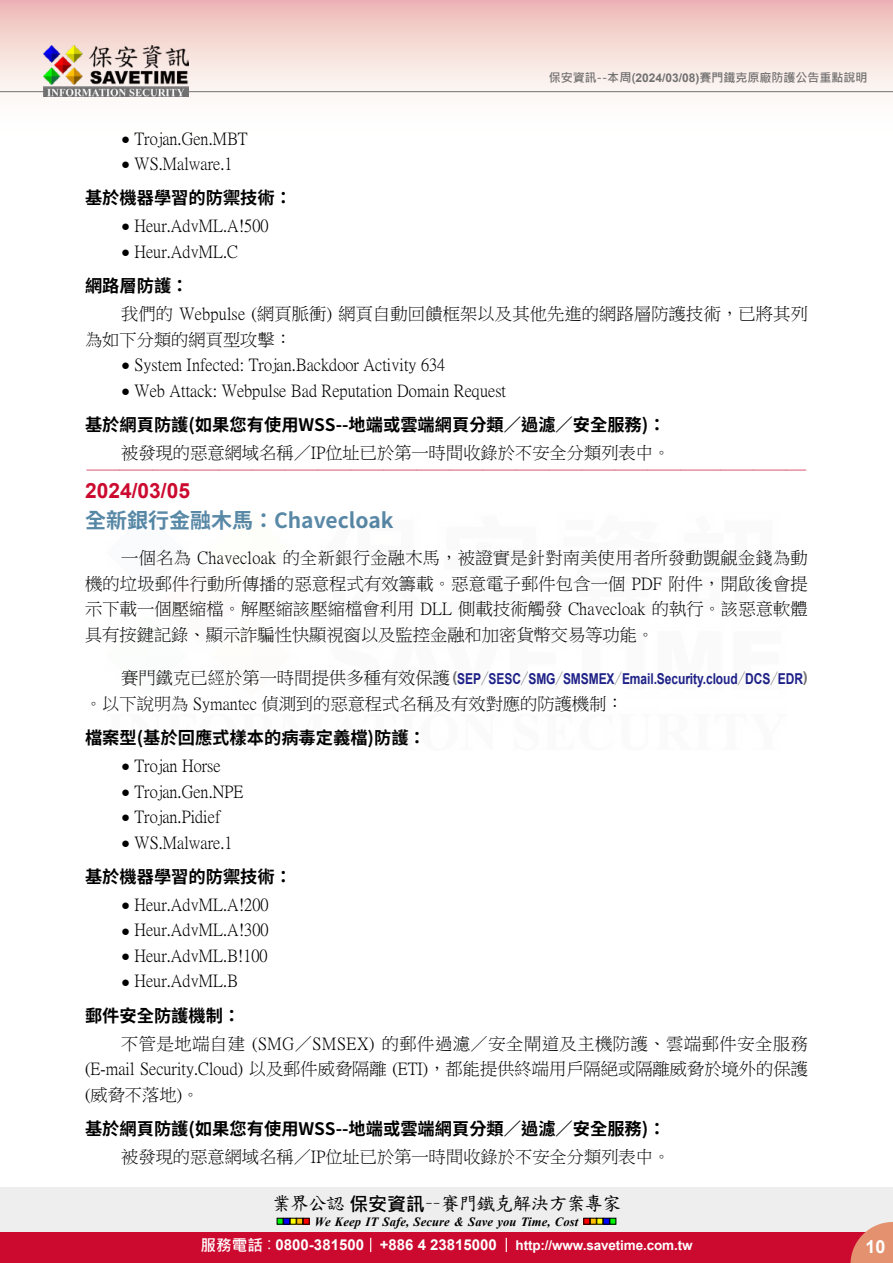
<style>
.page{position:relative;width:893px;height:1263px;background:#fff}
.page>*{position:absolute;margin:0;border:0;box-sizing:border-box;transform-origin:0 0}
.t1{font:700 21px "Source Han Sans TW";color:#5687a5}
.t2{font:700 21px "Arial";color:#cc0a2f}
.t3{font:18.9px "DF Kai Shu SB Estd BF";letter-spacing:-.05em;color:#000}
.t4{font:700 18px "Arial";color:#fff}
.t5{font:17.25px/25.5px "P Ming Li U";color:#000;text-align:justify}
.t6{font:700 17.25px "Source Han Sans TW";color:#000}
.t7{font:16.5px "DF Kai Shu SB Estd BF";color:#cc0a2f}
.t8{font:700 15px "Arial";letter-spacing:-.005em;color:#1d2088;scale:.8 1}
.t9{font:700 13.5px "Arial";letter-spacing:-.01em;color:#fff}
.t10{font:italic 700 12.6px "Times New Roman";letter-spacing:.005em;color:#000}
.t11{font:700 12px "Microsoft Jheng Hei";color:#727171}
.s1{font-family:"Arial"}
.s2{font-family:"Arial";font-size:15px}
.s3{font-family:"P Ming Li U";font-weight:400;font-size:17.25px;color:#000}
.s4{color:#727171}
.s5{font-family:"Source Han Sans TW";font-weight:800;color:#727171}
.s6{font-family:"Microsoft Jheng Hei";font-weight:700}
.s7{font-family:"Microsoft Jheng Hei";font-size:15.6px}
.s8{font-family:"Microsoft Jheng Hei";font-weight:400;font-size:15.6px}
.s9{font-size:15px}
</style>
<div class="page">
<div style="left:0;top:1187px;width:893px;height:49px;background:#eee"></div>
<svg style="left:277px;top:1218px;width:32px;height:6px"></svg>
<svg style="left:584px;top:1218px;width:32px;height:6px"></svg>
<div style="left:0;top:1232px;width:893px;height:31px;background:#cc0a2f"></div>
<svg style="left:850px;top:1222px;width:43px;height:41px"></svg>
<svg style="left:370px;top:1238px;width:1px;height:14px"></svg>
<svg style="left:506px;top:1238px;width:1px;height:14px"></svg>
<div style="left:0;top:0;width:893px;height:141px;background:linear-gradient(to bottom,#efc0bb,#fff)"></div>
<hr style="left:0;top:91px;width:893px;height:1px;background:#727171">
<img style="left:44px;top:46px;width:145px;height:51px">
<p class="t11" style="left:549px;top:70px;width:320px">保安資訊--本周(<span class="s1">2024/03/08)</span>賽門鐵克原廠防護公告重點說明</p>
<p class="t5" style="left:121px;top:126px;width:128px"><span class="s2">●</span> Trojan.Gen.MBT</p>
<p class="t5" style="left:121px;top:151px;width:113px"><span class="s2">●</span> WS.Malware.1</p>
<p class="t6" style="left:85px;top:188px;width:209px">基於機器學習的防禦技術：</p>
<p class="t5" style="left:121px;top:213px;width:149px"><span class="s2">●</span> Heur.AdvML.A!500</p>
<p class="t5" style="left:121px;top:239px;width:118px"><span class="s2">●</span> Heur.AdvML.C</p>
<p class="t6" style="left:85px;top:276px;width:105px">網路層防護：</p>
<p class="t5" style="left:85px;top:301px;width:724px;text-indent:36px">我們的 Webpulse (網頁脈衝) 網頁自動回饋框架以及其他先進的網路層防護技術，已將其列為如下分類的網頁型攻擊：</p>
<p class="t5" style="left:121px;top:352px;width:326px"><span class="s2">●</span> System Infected: Trojan.Backdoor Activity 634</p>
<p class="t5" style="left:121px;top:378px;width:386px"><span class="s2">●</span> Web Attack: Webpulse Bad Reputation Domain Request</p>
<p class="t6" style="left:85px;top:415px;width:582px">基於網頁防護(如果您有使用WSS--地端或雲端網頁分類／過濾／安全服務)：</p>
<p class="t5" style="left:121px;top:440px;width:551px">被發現的惡意網域名稱／IP位址已於第一時間收錄於不安全分類列表中。</p>
<p class="t7" style="left:86px;top:462px;width:723px">-------------------------------------------------------------------------------------------------------------</p>
<p class="t2" style="left:85px;top:476px;width:107px">2024/03/05</p>
<p class="t1" style="left:85px;top:509px;width:310px">全新銀行金融木馬：Chavecloak</p>
<p class="t5" style="left:85px;top:545px;width:724px;text-indent:36px">一個名為 Chavecloak 的全新銀行金融木馬，被證實是針對南美使用者所發動覬覦金錢為動機的垃圾郵件行動所傳播的惡意程式有效籌載。惡意電子郵件包含一個 PDF 附件，開啟後會提示下載一個壓縮檔。解壓縮該壓縮檔會利用 DLL 側載技術觸發 Chavecloak 的執行。該惡意軟體具有按鍵記錄、顯示詐騙性快顯視窗以及監控金融和加密貨幣交易等功能。</p>
<p class="t8" style="left:121px;top:668px;width:860px"><span class="s3">賽門鐵克已經於第一時間提供多種有效保護</span><span class="s4">(</span>SEP<span class="s5">／</span>SESC<span class="s5">／</span>SMG<span class="s5">／</span>SMSMEX<span class="s5">／</span>Email.Security.cloud<span class="s5">／</span>DCS<span class="s5">／</span>EDR<span class="s4">)</span></p>
<p class="t5" style="left:85px;top:691px;width:540px">。以下說明為 Symantec 偵測到的惡意程式名稱及有效對應的防護機制：</p>
<p class="t6" style="left:85px;top:728px;width:342px">檔案型(基於回應式樣本的病毒定義檔)防護：</p>
<p class="t5" style="left:121px;top:753px;width:101px"><span class="s2">●</span> Trojan Horse</p>
<p class="t5" style="left:121px;top:779px;width:124px"><span class="s2">●</span> Trojan.Gen.NPE</p>
<p class="t5" style="left:121px;top:804px;width:101px"><span class="s2">●</span> Trojan.Pidief</p>
<p class="t5" style="left:121px;top:830px;width:113px"><span class="s2">●</span> WS.Malware.1</p>
<p class="t6" style="left:85px;top:867px;width:209px">基於機器學習的防禦技術：</p>
<p class="t5" style="left:121px;top:892px;width:149px"><span class="s2">●</span> Heur.AdvML.A!200</p>
<p class="t5" style="left:121px;top:917px;width:149px"><span class="s2">●</span> Heur.AdvML.A!300</p>
<p class="t5" style="left:121px;top:943px;width:148px"><span class="s2">●</span> Heur.AdvML.B!100</p>
<p class="t5" style="left:121px;top:968px;width:118px"><span class="s2">●</span> Heur.AdvML.B</p>
<p class="t6" style="left:85px;top:1006px;width:157px">郵件安全防護機制：</p>
<p class="t5" style="left:85px;top:1031px;width:724px;text-indent:36px">不管是地端自建 (SMG／SMSEX) 的郵件過濾／安全閘道及主機防護、雲端郵件安全服務(E-mail Security.Cloud) 以及郵件威脅隔離 (ETI)，都能提供終端用戶隔絕或隔離威脅於境外的保護(威脅不落地)。</p>
<p class="t6" style="left:85px;top:1119px;width:582px">基於網頁防護(如果您有使用WSS--地端或雲端網頁分類／過濾／安全服務)：</p>
<p class="t5" style="left:121px;top:1144px;width:551px">被發現的惡意網域名稱／IP位址已於第一時間收錄於不安全分類列表中。</p>
<p class="t3" style="left:272px;top:1194px;width:351px">業界公認<span class="s6">保安資訊</span>－－賽門鐵克解決方案專家</p>
<p class="t10" style="left:315px;top:1212px;width:265px">We Keep IT Safe, Secure &amp; Save you Time, Cost</p>
<p class="t9" style="left:200px;top:1235px;width:494px"><span class="s7">服務電話</span><span class="s8">：</span><span class="s9">0800-381500 +886 4 23815000</span> http://www.savetime.com.tw</p>
<p class="t4" style="left:865px;top:1234px;width:22px">10</p>
</div>
